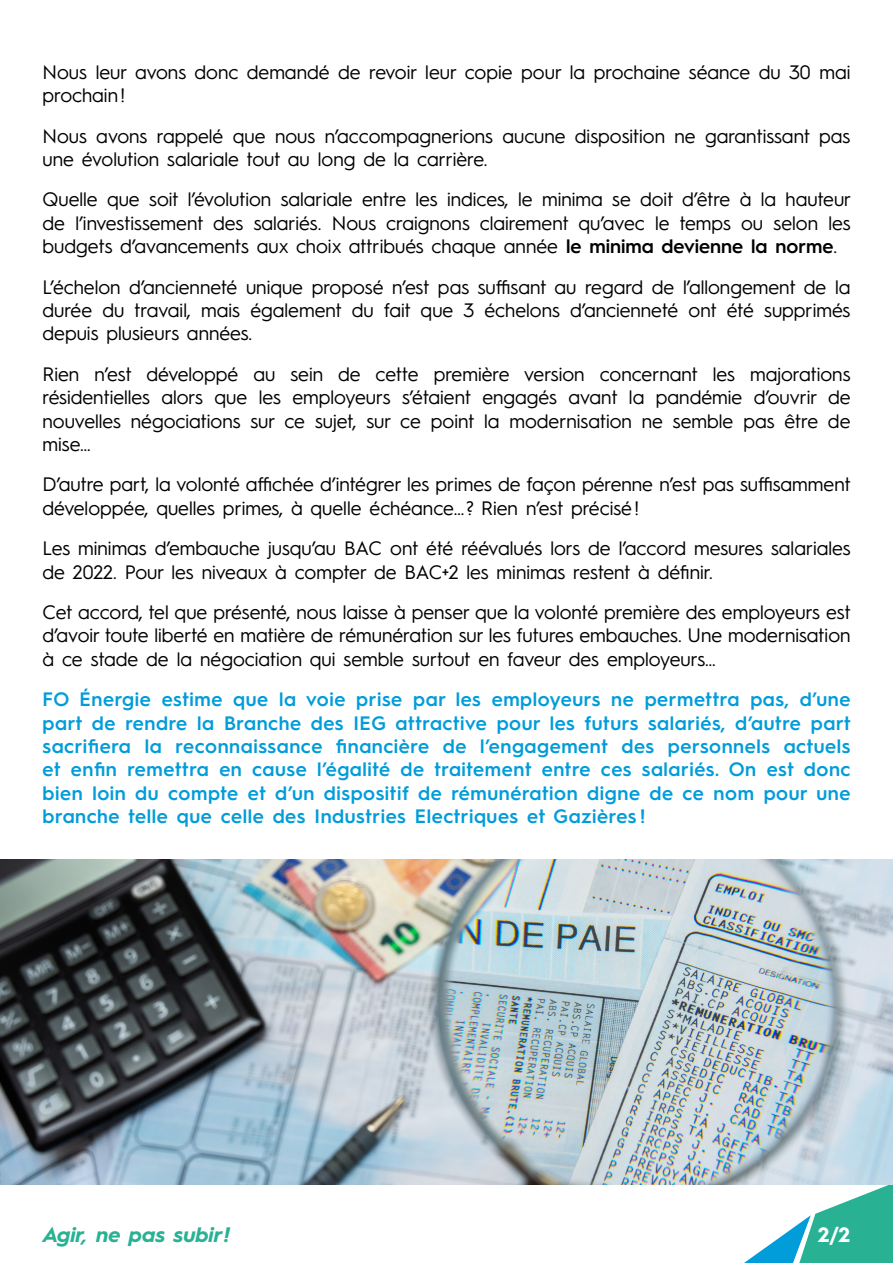
<style>
.page{position:relative;width:893px;height:1263px;background:#fff}
.page>*{position:absolute;margin:0;border:0;box-sizing:border-box;transform-origin:0 0}
.t1{font:italic 700 21px "Hurme Geometric Sans 1";color:#29b193}
.t2{font:700 21px "Hurme Geometric Sans 1";color:#fff}
.t3{font:19.5px/23.4px "Hurme Geometric Sans 1";color:#000}
.t4{font:600 19.5px/23.4px "Hurme Geometric Sans 1";letter-spacing:.03em;color:#019cda;text-align:justify}
.s1{font-weight:600}
</style>
<div class="page">
<svg style="left:726px;top:1184px;width:167px;height:79px"></svg>
<img style="left:0;top:859px;width:893px;height:325px">
<p class="t3" style="left:43px;top:59px;width:809px">Nous leur avons donc demandé de revoir leur copie pour la prochaine séance du 30 mai prochain!</p>
<p class="t3" style="left:43px;top:123px;width:809px">Nous avons rappelé que nous n’accompagnerions aucune disposition ne garantissant pas une évolution salariale tout au long de la carrière.</p>
<p class="t3" style="left:43px;top:186px;width:810px;text-align:justify">Quelle que soit l’évolution salariale entre les indices, le minima se doit d’être à la hauteur de l’investissement des salariés. Nous craignons clairement qu’avec le temps ou selon les budgets d’avancements aux choix attribués chaque année <span class="s1">le minima devienne la norme</span>.</p>
<p class="t3" style="left:43px;top:274px;width:809px;text-align:justify">L’échelon d’ancienneté unique proposé n’est pas suffisant au regard de l’allongement de la durée du travail, mais également du fait que 3 échelons d’ancienneté ont été supprimés depuis plusieurs années.</p>
<p class="t3" style="left:43px;top:361px;width:809px;text-align:justify">Rien n’est développé au sein de cette première version concernant les majorations résidentielles alors que les employeurs s’étaient engagés avant la pandémie d’ouvrir de nouvelles négociations sur ce sujet, sur ce point la modernisation ne semble pas être de mise…</p>
<p class="t3" style="left:43px;top:471px;width:810px">D’autre part, la volonté affichée d’intégrer les primes de façon pérenne n’est pas suffisamment développée, quelles primes, à quelle échéance…? Rien n’est précisé!</p>
<p class="t3" style="left:43px;top:535px;width:809px">Les minimas d’embauche jusqu’au BAC ont été réévalués lors de l’accord mesures salariales de 2022. Pour les niveaux à compter de BAC+2 les minimas restent à définir.</p>
<p class="t3" style="left:43px;top:599px;width:810px;text-align:justify">Cet accord, tel que présenté, nous laisse à penser que la volonté première des employeurs est d’avoir toute liberté en matière de rémunération sur les futures embauches. Une modernisation à ce stade de la négociation qui semble surtout en faveur des employeurs…</p>
<p class="t4" style="left:43px;top:686px;width:810px">FO Énergie estime que la voie prise par les employeurs ne permettra pas, d’une part de rendre la Branche des IEG attractive pour les futurs salariés, d’autre part sacrifiera la reconnaissance financière de l’engagement des personnels actuels et enfin remettra en cause l’égalité de traitement entre ces salariés. On est donc bien loin du compte et d’un dispositif de rémunération digne de ce nom pour une branche telle que celle des Industries Electriques et Gazières !</p>
<p class="t1" style="left:43px;top:1219px;width:189px">Agir, ne pas subir!</p>
<p class="t2" style="left:818px;top:1219px;width:34px">2/2</p>
</div>
